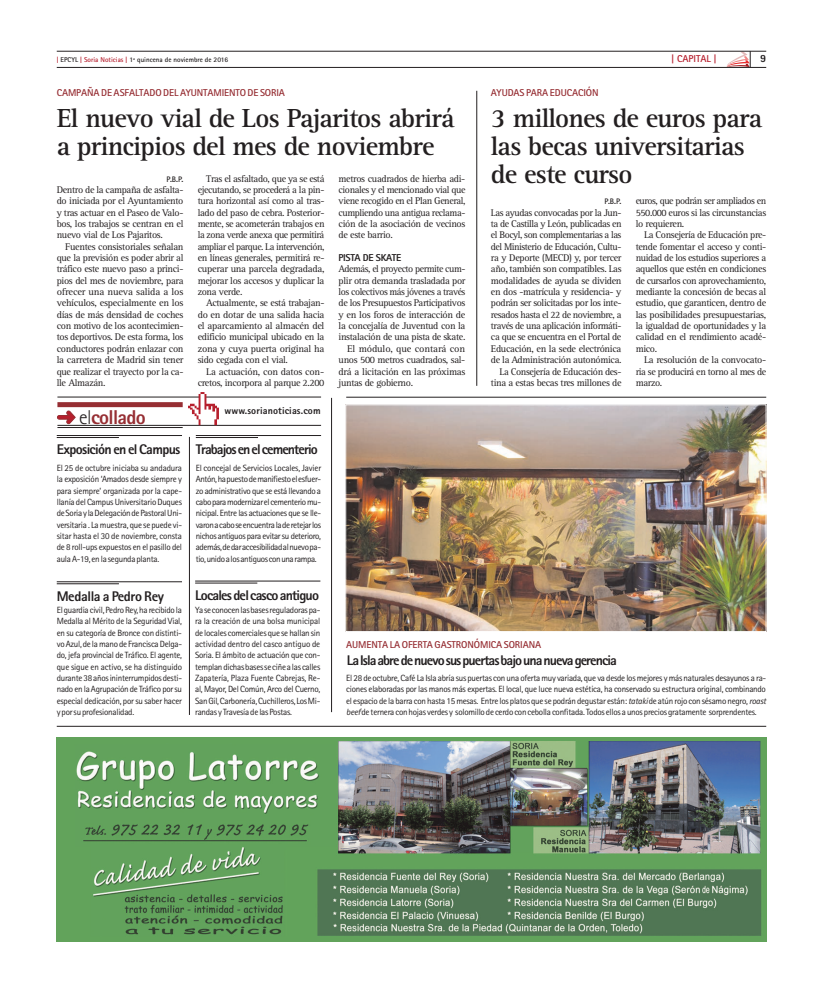
<style>
.page{position:relative;width:823px;height:993px;background:#fff}
.page>*{position:absolute;margin:0;border:0;box-sizing:border-box;transform-origin:0 0}
.t1{font:700 27px/28px "Rotis Serif Std";letter-spacing:-.03em;color:#231f20}
.t2{font:800 20px "Rotis Sans Serif Std";letter-spacing:-.035em;color:#962e33}
.t3{font:800 14px "Rotis Sans Serif Std";letter-spacing:-.065em;color:#231f20}
.t4{font:800 14px "Rotis Sans Serif Std";letter-spacing:-.045em;color:#231f20}
.t5{font:800 14px "Rotis Sans Serif Std";letter-spacing:-.025em;color:#231f20}
.t6{font:800 11px "Rotis Sans Serif Std";color:#231f20}
.t7{font:10px/11.3px "Rotis Serif Std";letter-spacing:-.035em;color:#231f20;text-align:justify}
.t8{font:700 10px "Rotis Sans Serif Std";letter-spacing:-.01em;color:#962e33}
.t9{font:10px "Rotis Serif Std";letter-spacing:-.015em;color:#231f20}
.t10{font:800 10px "Rotis Sans Serif Std";letter-spacing:.015em;color:#231f20}
.t11{font:800 10px "Rotis Sans Serif Std";letter-spacing:-.035em;color:#231f20}
.t12{font:700 10px "Rotis Sans Serif Std";color:#b61f2d}
.t13{font:9px/11.3px "Rotis Sans Serif Std";letter-spacing:-.03em;color:#231f20;text-align:justify}
.t14{font:700 8px "Rotis Sans Serif Std";color:#231f20}
.t15{font:700 7px "Rotis Sans Serif Std";color:#231f20}
.s1{color:#b61f2d}
.s2{font-weight:300;color:#231f20}
.s3{font-style:italic}
</style>
<div class="page">
<hr style="left:57px;top:67px;width:708px;height:1px;background:#231f20">
<hr style="left:57px;top:51px;width:708px;height:1px;background:#231f20">
<svg style="left:725px;top:51px;width:25px;height:16px"></svg>
<hr style="left:346px;top:397px;width:419px;height:1px;background:#231f20">
<hr style="left:57px;top:435px;width:125px;height:1px;background:#231f20">
<hr style="left:57px;top:437px;width:62px;height:1px;background:#231f20">
<hr style="left:57px;top:581px;width:125px;height:1px;background:#231f20">
<hr style="left:57px;top:583px;width:62px;height:1px;background:#231f20">
<hr style="left:195px;top:580px;width:125px;height:1px;background:#231f20">
<hr style="left:195px;top:582px;width:62px;height:1px;background:#231f20">
<hr style="left:196px;top:435px;width:125px;height:1px;background:#231f20">
<hr style="left:196px;top:437px;width:62px;height:1px;background:#231f20">
<svg style="left:57px;top:410px;width:19px;height:14px"></svg>
<div style="left:57px;top:402px;width:125px;height:5px;background:#962e33"></div>
<hr style="left:57px;top:425px;width:264px;height:1px;background:#231f20">
<hr style="left:57px;top:397px;width:264px;height:1px;background:#231f20">
<hr style="left:57px;top:427px;width:125px;height:1px;background:#231f20">
<hr style="left:189px;top:437px;width:1px;height:277px;background:#231f20">
<hr style="left:331px;top:398px;width:1px;height:313px;background:#231f20">
<img style="left:347px;top:406px;width:416px;height:223px">
<div style="left:345px;top:404px;width:420px;height:227px;border:1px solid #fff"></div>
<hr style="left:476px;top:91px;width:1px;height:295px;background:#231f20">
<svg style="left:188px;top:392px;width:31px;height:33px"></svg>
<hr style="left:57px;top:725px;width:708px;height:1px;background:#231f20">
<img style="left:57px;top:737px;width:709px;height:204px">
<p class="t15" style="left:57px;top:56px;width:173px"><span class="s1">|</span> EPCYL <span class="s1">| Soria Noticias |</span> 1ª quincena de noviembre de 2016</p>
<p class="t12" style="left:671px;top:53px;width:46px">| CAPITAL |</p>
<p class="t6" style="left:759px;top:52px;width:8px">9</p>
<p class="t8" style="left:57px;top:86px;width:230px">CAMPAÑA DE ASFALTADO DEL AYUNTAMIENTO DE SORIA</p>
<p class="t8" style="left:490px;top:86px;width:109px">AYUDAS PARA EDUCACIÓN</p>
<h1 class="t1" style="left:57px;top:104px;width:399px">El nuevo vial de Los Pajaritos abrirá a principios del mes de noviembre</h1>
<p class="t14" style="left:166px;top:174px;width:19px">P.B.P.</p>
<p class="t7" style="left:57px;top:184px;width:128px">Dentro de la campaña de asfalta&shy;do iniciada por el Ayuntamiento y tras actuar en el Paseo de Valo&shy;bos, los trabajos se centran en el nuevo vial de Los Pajaritos.</p>
<p class="t7" style="left:57px;top:241px;width:128px;text-indent:9px">Fuentes consistoriales señalan que la previsión es poder abrir al tráfico este nuevo paso a princi&shy;pios del mes de noviembre, para ofrecer una nueva salida a los vehículos, especialmente en los días de más densidad de coches con motivo de los acontecimien&shy;tos deportivos. De esta forma, los conductores podrán enlazar con la carretera de Madrid sin tener que realizar el trayecto por la ca&shy;lle Almazán.</p>
<h2 class="t2" style="left:79px;top:404px;width:68px"><span class="s2">el</span>collado</h2>
<p class="t7" style="left:197px;top:173px;width:128px;text-indent:9px">Tras el asfaltado, que ya se está ejecutando, se procederá a la pin&shy;tura horizontal así como al tras&shy;lado del paso de cebra. Posterior&shy;mente, se acometerán trabajos en la zona verde anexa que permitirá ampliar el parque. La intervención, en líneas generales, permitirá re&shy;cuperar una parcela degradada, mejorar los accesos y duplicar la zona verde.</p>
<p class="t7" style="left:197px;top:297px;width:128px;text-indent:9px">Actualmente, se está trabajan&shy;do en dotar de una salida hacia el aparcamiento al almacén del edificio municipal ubicado en la zona y cuya puerta original ha sido cegada con el vial.</p>
<p class="t7" style="left:197px;top:366px;width:128px;text-align:right">La actuación, con datos con&shy;cretos, incorpora al parque 2.200</p>
<p class="t10" style="left:224px;top:404px;width:98px">www.sorianoticias.com</p>
<p class="t7" style="left:338px;top:173px;width:128px">metros cuadrados de hierba adi&shy;cionales y el mencionado vial que viene recogido en el Plan General, cumpliendo una antigua reclama&shy;ción de la asociación de vecinos de este barrio.</p>
<p class="t11" style="left:338px;top:251px;width:64px">PISTA DE SKATE</p>
<p class="t7" style="left:338px;top:263px;width:128px">Además, el proyecto permite cum-</p>
<p class="t7" style="left:338px;top:275px;width:128px">plir otra demanda trasladada por</p>
<p class="t7" style="left:338px;top:286px;width:128px">los colectivos más jóvenes a través</p>
<p class="t7" style="left:338px;top:297px;width:128px">de los Presupuestos Participativos</p>
<p class="t7" style="left:338px;top:309px;width:128px">y en los foros de interacción de</p>
<p class="t7" style="left:338px;top:320px;width:128px">la concejalía de Juventud con la</p>
<p class="t7" style="left:338px;top:331px;width:128px">instalación de una pista de skate.</p>
<p class="t9" style="left:347px;top:342px;width:119px">El módulo, que contará con</p>
<p class="t7" style="left:338px;top:354px;width:128px">unos 500 metros cuadrados, sal-</p>
<p class="t7" style="left:338px;top:366px;width:128px">drá a licitación en las próximas</p>
<p class="t7" style="left:338px;top:377px;width:76px">juntas de gobierno.</p>
<h1 class="t1" style="left:490px;top:104px;width:273px">3 millones de euros para las becas universitarias de este curso</h1>
<p class="t14" style="left:604px;top:196px;width:19px">P.B.P.</p>
<p class="t7" style="left:490px;top:207px;width:132px;text-align:right">Las ayudas convocadas por la Jun&shy;ta de Castilla y León, publicadas en el Bocyl, son complementarias a las del Ministerio de Educación, Cultu&shy;ra y Deporte (MECD) y, por tercer año, también son compatibles. Las modalidades de ayuda se dividen en dos -matrícula y residencia- y podrán ser solicitadas por los inte&shy;resados hasta el 22 de noviembre, a través de una aplicación informáti&shy;ca que se encuentra en el Portal de Educación, en la sede electrónica de la Administración autonómica.<br>La Consejería de Educación des&shy;tina a estas becas tres millones de</p>
<p class="t7" style="left:635px;top:195px;width:132px">euros, que podrán ser ampliados en 550.000 euros si las circunstancias lo requieren.</p>
<p class="t7" style="left:635px;top:229px;width:132px;text-indent:9px">La Consejería de Educación pre&shy;tende fomentar el acceso y conti&shy;nuidad de los estudios superiores a aquellos que estén en condiciones de cursarlos con aprovechamiento, mediante la concesión de becas al estudio, que garanticen, dentro de las posibilidades presupuestarias, la igualdad de oportunidades y la calidad en el rendimiento acadé&shy;mico.</p>
<p class="t7" style="left:635px;top:354px;width:132px;text-indent:9px">La resolución de la convocato&shy;ria se producirá en torno al mes de marzo.</p>
<h3 class="t4" style="left:57px;top:440px;width:125px">Exposición en el Campus</h3>
<p class="t13" style="left:57px;top:462px;width:127px">El 25 de octubre iniciaba su andadura la exposición ‘Amados desde siempre y para siempre’ organizada por la cape&shy;llanía del Campus Universitario Duques de Soria y la Delegación de Pastoral Uni&shy;versitaria . La muestra, que se puede vi&shy;sitar hasta el 30 de noviembre, consta de 8 roll-ups expuestos en el pasillo del aula A-19, en la segunda planta.</p>
<h3 class="t5" style="left:57px;top:586px;width:109px">Medalla a Pedro Rey</h3>
<p class="t13" style="left:57px;top:604px;width:127px">El guardia civil, Pedro Rey, ha recibido la Medalla al Mérito de la Seguridad Vial, en su categoría de Bronce con distinti&shy;vo Azul, de la mano de Francisca Delga&shy;do, jefa provincial de Tráfico. El agente, que sigue en activo, se ha distinguido durante 38 años ininterrumpidos desti&shy;nado en la Agrupación de Tráfico por su especial dedicación, por su saber hacer y por su profesionalidad.</p>
<h3 class="t3" style="left:196px;top:440px;width:123px">Trabajos en el cementerio</h3>
<p class="t13" style="left:196px;top:462px;width:127px">El concejal de Servicios Locales, Javier Antón, ha puesto de manifiesto el esfuer&shy;zo administrativo que se está llevando a cabo para modernizar el cementerio mu&shy;nicipal. Entre las actuaciones que se lle&shy;varon a cabo se encuentra la de retejar los nichos antiguos para evitar su deterioro, además, de dar accesibilidad al nuevo pa&shy;tio, unido a los antiguos con una rampa.</p>
<h3 class="t3" style="left:195px;top:586px;width:125px">Locales del casco antiguo</h3>
<p class="t13" style="left:195px;top:604px;width:127px">Ya se conocen las bases reguladoras pa&shy;ra la creación de una bolsa municipal de locales comerciales que se hallan sin actividad dentro del casco antiguo de Soria. El ámbito de actuación que con&shy;templan dichas bases se ciñe a las calles Zapatería, Plaza Fuente Cabrejas, Re&shy;al, Mayor, Del Común, Arco del Cuerno, San Gil, Carbonería, Cuchilleros, Los Mi&shy;randas y Travesía de las Postas.</p>
<p class="t8" style="left:346px;top:637px;width:196px">AUMENTA LA OFERTA GASTRONÓMICA SORIANA</p>
<p class="t13" style="left:346px;top:672px;width:421px">El 28 de octubre, Café La Isla abría sus puertas con una oferta muy variada, que va desde los mejores y más naturales desayunos a ra&shy;ciones elaboradas por las manos más expertas. El local, que luce nueva estética, ha conservado su estructura original, combinando el espacio de la barra con hasta 15 mesas. Entre los platos que se podrán degustar están: <span class="s3">tataki</span> de atún rojo con sésamo negro, <span class="s3">roast beef</span> de ternera con hojas verdes y solomillo de cerdo con cebolla confitada. Todos ellos a unos precios gratamente sorprendentes.</p>
<h3 class="t3" style="left:346px;top:651px;width:271px">La Isla abre de nuevo sus puertas bajo una nueva gerencia</h3>
</div>
